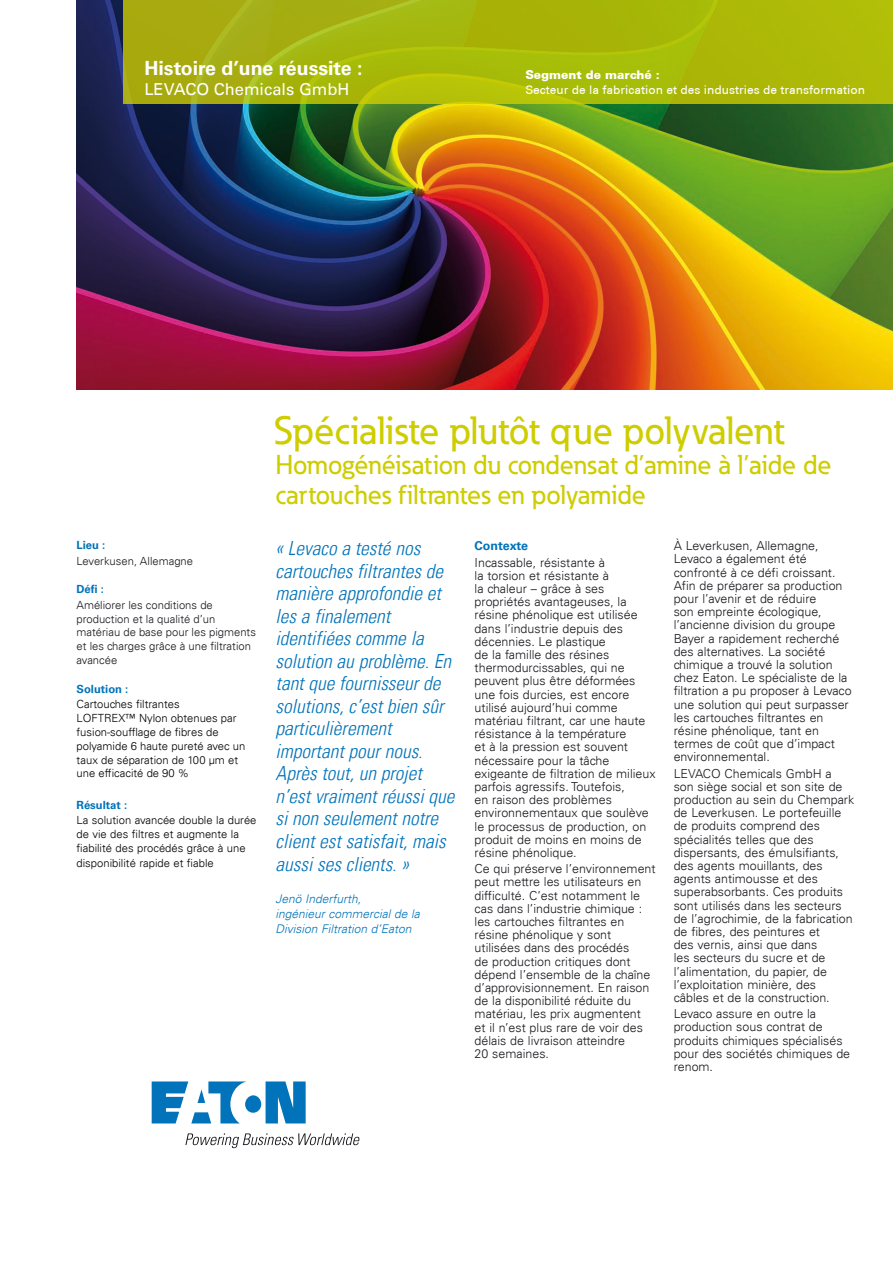
<style>
.page{position:relative;width:893px;height:1263px;background:#fff}
.page>*{position:absolute;margin:0;border:0;box-sizing:border-box;transform-origin:0 0}
.t1{font:500 39px "Eaton";color:#cecd00}
.t2{font:500 27px/30px "Eaton";color:#cecd00}
.t3{font:italic 300 condensed 19.5px/22.5px "Univers LT";color:#0073ba}
.t4{font:700 19.5px "Univers LT Std";color:#fff}
.t5{font:16.5px "Univers LT";color:#fff}
.t6{font:300 12.45px/13.2px "Univers LT";color:#1a171c}
.t7{font:700 12.45px "Univers LT Std";color:#0073ba}
.t8{font:italic 300 12px/15px "Univers LT";color:#0073ba}
.t9{font:500 12px "Univers CE";color:#fff}
.t10{font:900 12px "Univers CE";color:#fff}
.t11{font:300 11.25px/13.8px "Univers LT";color:#000}
.t12{font:300 11.25px/13.8px "Univers LT";color:#1a171c}
.t13{font:700 11.25px "Univers LT Std";color:#0073ba}
</style>
<div class="page">
<img style="left:76px;top:0;width:817px;height:389px">
<svg style="left:152px;top:1081px;width:154px;height:42px"></svg>
<svg style="left:185px;top:1133px;width:175px;height:15px"></svg>
<svg style="left:123px;top:0;width:770px;height:104px;fill:#a8b708"></svg>
<h3 class="t4" style="left:144px;top:57px;width:220px">Histoire d’une réussite :</h3>
<h3 class="t5" style="left:144px;top:79px;width:207px">LEVACO Chemicals GmbH</h3>
<p class="t10" style="left:525px;top:67px;width:136px">Segment de marché :</p>
<p class="t9" style="left:525px;top:83px;width:341px">Secteur de la fabrication et des industries de transformation</p>
<p class="t13" style="left:77px;top:539px;width:30px">Lieu :</p>
<p class="t12" style="left:77px;top:554px;width:118px">Leverkusen, Allemagne</p>
<p class="t13" style="left:77px;top:583px;width:29px">Défi :</p>
<p class="t12" style="left:77px;top:598px;width:181px">Améliorer les conditions de production et la qualité d’un matériau de base pour les pigments et les charges grâce à une filtration avancée</p>
<p class="t13" style="left:77px;top:682px;width:53px">Solution :</p>
<p class="t11" style="left:77px;top:697px;width:170px">Cartouches filtrantes<br>LOFTREX™ Nylon obtenues par fusion-soufflage de fibres de polyamide 6 haute pureté avec un taux de séparation de 100 µm et une efficacité de 90 %</p>
<p class="t13" style="left:77px;top:798px;width:52px">Résultat :</p>
<p class="t11" style="left:77px;top:813px;width:181px">La solution avancée double la durée de vie des filtres et augmente la fiabilité des procédés grâce à une</p>
<p class="t11" style="left:77px;top:856px;width:139px">disponibilité rapide et fiable</p>
<h1 class="t1" style="left:274px;top:406px;width:512px">Spécialiste plutôt que polyvalent</h1>
<h2 class="t2" style="left:276px;top:449px;width:557px">Homogénéisation du condensat d’amine à l’aide de cartouches filtrantes en polyamide</h2>
<p class="t3" style="left:276px;top:537px;width:180px">« Levaco a testé nos cartouches filtrantes de manière approfondie et les a finalement identifiées comme la solution au problème. En tant que fournisseur de solutions, c’est bien sûr particulièrement important pour nous.<br>Après tout, un projet n’est vraiment réussi que si non seulement notre client est satisfait, mais aussi ses clients. »</p>
<p class="t8" style="left:276px;top:892px;width:146px">Jenö Inderfurth,<br>ingénieur commercial de la<br>Division Filtration d’Eaton</p>
<p class="t7" style="left:475px;top:539px;width:55px">Contexte</p>
<p class="t6" style="left:475px;top:555px;width:183px">Incassable, résistante à<br>la torsion et résistante à<br>la chaleur – grâce à ses propriétés avantageuses, la résine phénolique est utilisée dans l’industrie depuis des décennies. Le plastique<br>de la famille des résines thermodurcissables, qui ne peuvent plus être déformées une fois durcies, est encore utilisé aujourd’hui comme matériau filtrant, car une haute résistance à la température<br>et à la pression est souvent nécessaire pour la tâche exigeante de filtration de milieux parfois agressifs. Toutefois,<br>en raison des problèmes environnementaux que soulève le processus de production, on produit de moins en moins de résine phénolique.</p>
<p class="t6" style="left:475px;top:862px;width:183px">Ce qui préserve l’environnement peut mettre les utilisateurs en difficulté. C’est notamment le cas dans l’industrie chimique : les cartouches filtrantes en résine phénolique y sont utilisées dans des procédés<br>de production critiques dont dépend l’ensemble de la chaîne d’approvisionnement. En raison de la disponibilité réduite du matériau, les prix augmentent<br>et il n’est plus rare de voir des délais de livraison atteindre<br>20 semaines.</p>
<p class="t6" style="left:674px;top:539px;width:180px">À Leverkusen, Allemagne,<br>Levaco a également été confronté à ce défi croissant.<br>Afin de préparer sa production pour l’avenir et de réduire<br>son empreinte écologique, l’ancienne division du groupe<br>Bayer a rapidement recherché des alternatives. La société chimique a trouvé la solution chez Eaton. Le spécialiste de la filtration a pu proposer à Levaco une solution qui peut surpasser les cartouches filtrantes en résine phénolique, tant en termes de coût que d’impact environnemental.</p>
<p class="t6" style="left:674px;top:766px;width:182px">LEVACO Chemicals GmbH a son siège social et son site de production au sein du Chempark de Leverkusen. Le portefeuille de produits comprend des spécialités telles que des dispersants, des émulsifiants, des agents mouillants, des agents antimousse et des superabsorbants. Ces produits sont utilisés dans les secteurs de l’agrochimie, de la fabrication de fibres, des peintures et<br>des vernis, ainsi que dans<br>les secteurs du sucre et de l’alimentation, du papier, de l’exploitation minière, des câbles et de la construction.</p>
<p class="t6" style="left:674px;top:1007px;width:178px">Levaco assure en outre la production sous contrat de produits chimiques spécialisés pour des sociétés chimiques de renom.</p>
</div>
